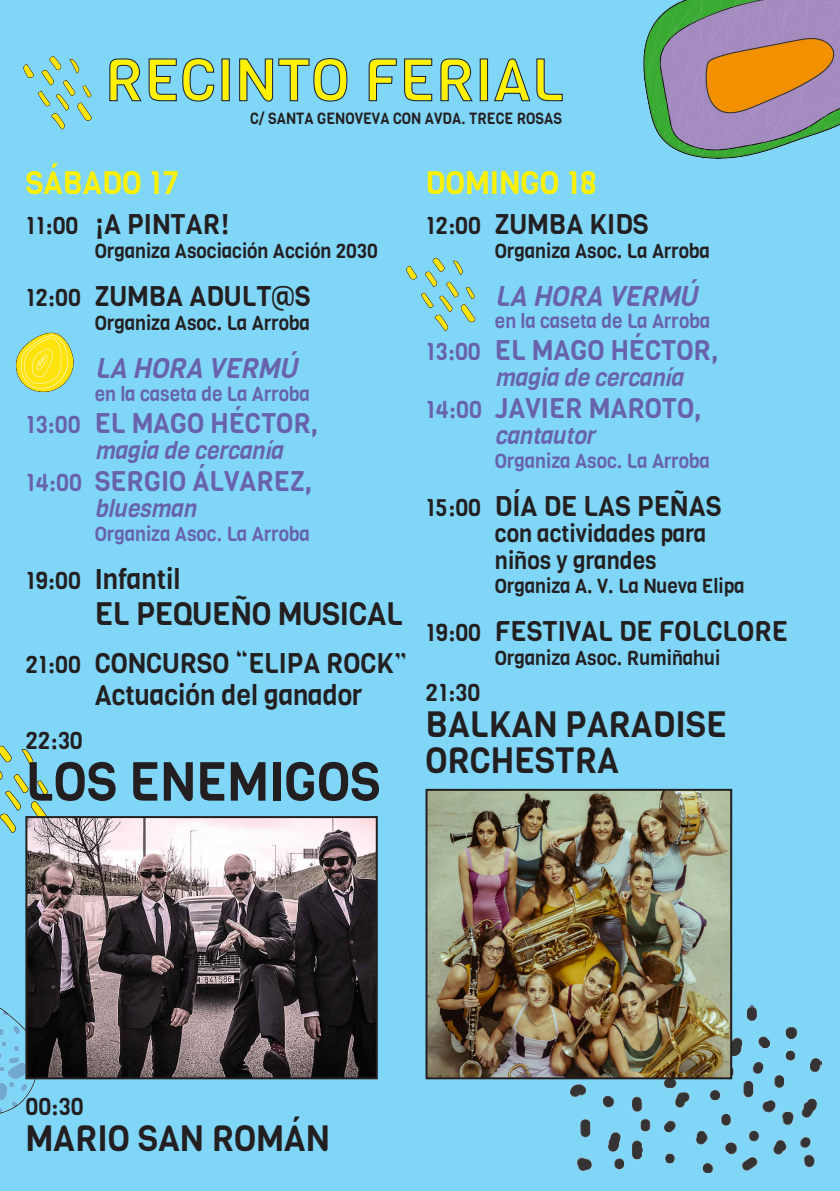
<style>
.page{position:relative;width:840px;height:1191px;background:#fff}
.page>*{position:absolute;margin:0;border:0;box-sizing:border-box;transform-origin:0 0}
.t1{font:54px "Viga";color:#231f20;scale:.95 1}
.t2{font:36px/36px "Viga";color:#231f20;scale:.95 1}
.t3{font:32px "Viga";color:#fff101;scale:.95 1}
.t4{font:32px "Viga";letter-spacing:-.01em;color:#231f20;scale:.95 1}
.t5{font:28px "Viga";color:#231f20;scale:.95 1}
.t6{font:28px "Viga";color:#6862ac;scale:.95 1}
.t7{font:28px/32px "Viga";color:#231f20;scale:.94 1}
.t8{font:italic 28px "Viga";color:#6862ac;scale:.95 1}
.t9{font:italic 24px "Viga";color:#6862ac;scale:.95 1}
.t10{font:24px/26px "Viga";color:#231f20;scale:.95 1}
.t11{font:20px "Viga";color:#231f20;scale:.95 1}
.t12{font:20px "Viga";color:#6862ac;scale:.95 1}
.t13{font:16px "Viga";letter-spacing:.005em;color:#231f20;scale:.9 1}
.s1{font-size:24px}
</style>
<div class="page">
<div style="left:0;top:0;width:839px;height:1191px;background:#80d6f7"></div>
<img style="left:569px;top:1004px;width:252px;height:168px">
<img style="left:428px;top:792px;width:300px;height:284px">
<div style="left:425px;top:789px;width:306px;height:290px;border:2px solid #231f20"></div>
<div style="left:0;top:676px;width:86px;height:140px;background:#80d6f7"></div>
<img style="left:0;top:725px;width:58px;height:452px">
<img style="left:28px;top:819px;width:346px;height:257px">
<div style="left:25px;top:816px;width:352px;height:263px;border:2px solid #231f20"></div>
<svg style="left:125px;top:58px;width:437px;height:44px;background:#9bc995"></svg>
<img style="left:643px;top:0;width:196px;height:158px">
<img style="left:396px;top:249px;width:90px;height:94px">
<img style="left:21px;top:4px;width:104px;height:148px">
<img style="left:3px;top:318px;width:85px;height:85px">
<p class="t13" style="left:250px;top:108px;width:348px">C/ SANTA GENOVEVA CON AVDA. TRECE ROSAS</p>
<h3 class="t3" style="left:25px;top:162px;width:163px">SÁBADO 17</h3>
<h3 class="t5" style="left:25px;top:206px;width:216px"><span class="s1">11:00</span> ¡A PINTAR!</h3>
<p class="t11" style="left:95px;top:238px;width:299px">Organiza Asociación Acción 2030</p>
<h3 class="t5" style="left:25px;top:278px;width:301px"><span class="s1">12:00</span> ZUMBA ADULT@S</h3>
<p class="t11" style="left:95px;top:310px;width:228px">Organiza Asoc. La Arroba</p>
<h3 class="t8" style="left:95px;top:350px;width:222px">LA HORA VERMÚ</h3>
<p class="t12" style="left:95px;top:380px;width:228px">en la caseta de La Arroba</p>
<h3 class="t6" style="left:25px;top:404px;width:309px"><span class="s1">13:00</span> EL MAGO HÉCTOR,</h3>
<p class="t9" style="left:95px;top:434px;width:206px">magia de cercanía</p>
<h3 class="t6" style="left:25px;top:462px;width:303px"><span class="s1">14:00</span> SERGIO ÁLVAREZ,</h3>
<p class="t9" style="left:95px;top:492px;width:115px">bluesman</p>
<p class="t12" style="left:95px;top:520px;width:228px">Organiza Asoc. La Arroba</p>
<h3 class="t5" style="left:25px;top:560px;width:165px"><span class="s1">19:00</span> Infantil</h3>
<h3 class="t4" style="left:95px;top:592px;width:325px">EL PEQUEÑO MUSICAL</h3>
<h3 class="t7" style="left:95px;top:647px;width:333px;text-indent:-69px"><span class="s1">21:00</span> CONCURSO “ELIPA ROCK”<br>Actuación del ganador</h3>
<p class="t10" style="left:25px;top:727px;width:62px">22:30</p>
<h1 class="t1" style="left:25px;top:746px;width:375px">LOS ENEMIGOS</h1>
<h3 class="t3" style="left:425px;top:162px;width:182px">DOMINGO 18</h3>
<h3 class="t5" style="left:425px;top:206px;width:236px"><span class="s1">12:00</span> ZUMBA KIDS</h3>
<p class="t11" style="left:494px;top:238px;width:228px">Organiza Asoc. La Arroba</p>
<h3 class="t8" style="left:494px;top:278px;width:222px">LA HORA VERMÚ</h3>
<p class="t12" style="left:494px;top:308px;width:228px">en la caseta de La Arroba</p>
<h3 class="t6" style="left:425px;top:332px;width:309px"><span class="s1">13:00</span> EL MAGO HÉCTOR,</h3>
<p class="t9" style="left:494px;top:362px;width:206px">magia de cercanía</p>
<h3 class="t6" style="left:425px;top:390px;width:292px"><span class="s1">14:00</span> JAVIER MAROTO,</h3>
<p class="t9" style="left:494px;top:420px;width:113px">cantautor</p>
<p class="t12" style="left:494px;top:448px;width:228px">Organiza Asoc. La Arroba</p>
<h3 class="t5" style="left:425px;top:488px;width:313px"><span class="s1">15:00</span> DÍA DE LAS PEÑAS</h3>
<p class="t10" style="left:494px;top:521px;width:224px">con actividades para niños y grandes</p>
<p class="t11" style="left:494px;top:572px;width:264px">Organiza A. V. La Nueva Elipa</p>
<h3 class="t5" style="left:425px;top:612px;width:383px"><span class="s1">19:00</span> FESTIVAL DE FOLCLORE</h3>
<p class="t11" style="left:494px;top:644px;width:238px">Organiza Asoc. Rumiñahui</p>
<p class="t10" style="left:425px;top:679px;width:59px">21:30</p>
<h2 class="t2" style="left:425px;top:706px;width:318px">BALKAN PARADISE<br>ORCHESTRA</h2>
<p class="t10" style="left:25px;top:1093px;width:63px">00:30</p>
<h2 class="t2" style="left:25px;top:1120px;width:322px">MARIO SAN ROMÁN</h2>
</div>
